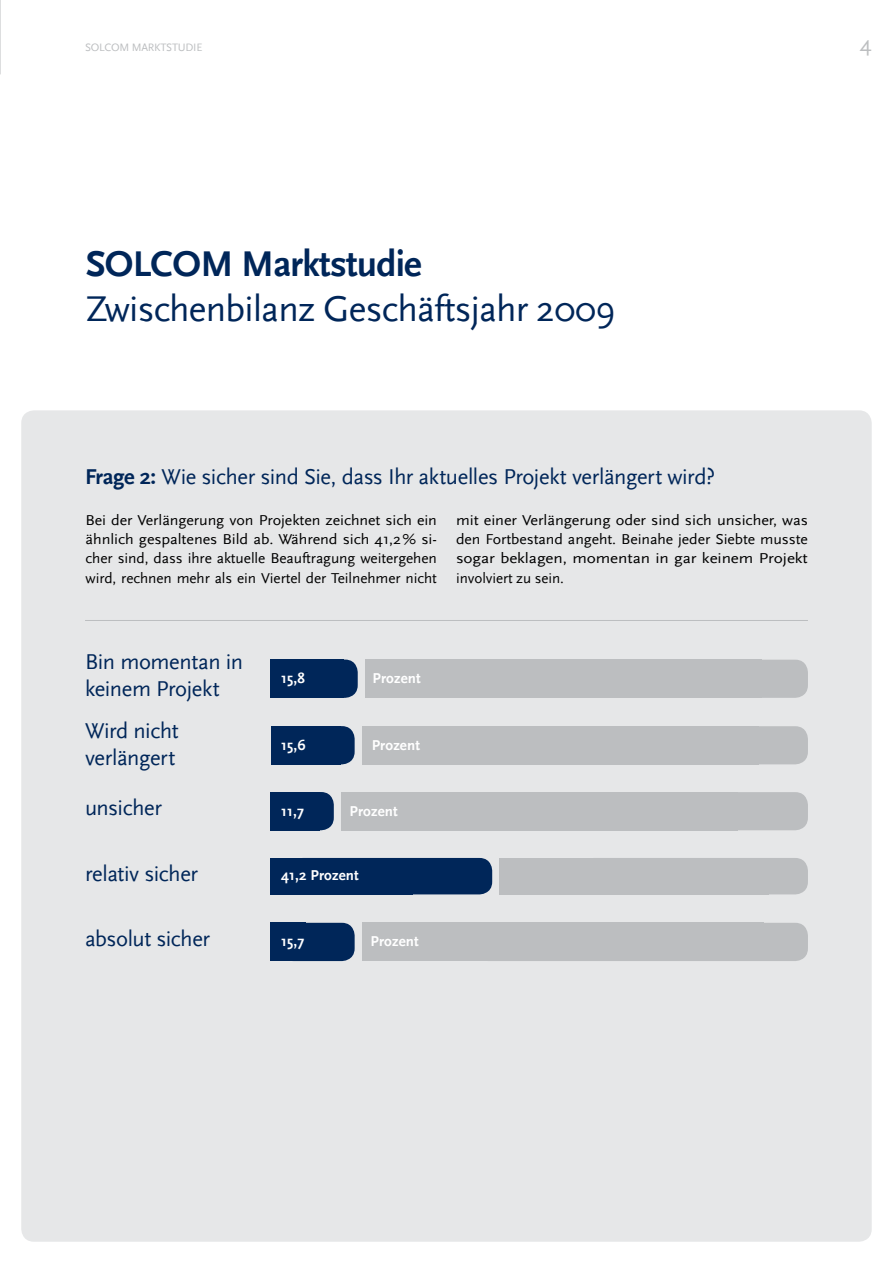
<style>
.page{position:relative;width:893px;height:1263px;background:#fff}
.page>*{position:absolute;margin:0;border:0;box-sizing:border-box;transform-origin:0 0}
.t1{font:37.5px "Scala Sans";letter-spacing:-.02em;color:#002659}
.t2{font:700 37.5px "Scala Sans";letter-spacing:-.02em;color:#002659}
.t3{font:22.5px/27px "Scala Sans";letter-spacing:-.02em;color:#002659}
.t4{font:22.5px "Scala Sans";color:#bcbec0}
.t5{font:15px/19.2px "Scala Sans";letter-spacing:-.005em;color:#000;text-align:justify;scale:1.06 1}
.t6{font:15px/19.2px "Scala Sans";letter-spacing:-.005em;color:#000;text-align:justify;scale:1.08 1}
.t7{font:700 15px "Scala Sans";letter-spacing:.01em;color:#fff}
.t8{font:11.25px "Scala Sans";letter-spacing:-.02em;color:#bcbec0}
.s1{font-weight:700}
</style>
<div class="page">
<div style="left:21px;top:410px;width:851px;height:832px;background:#e6e7e8;border-radius:13px"></div>
<hr style="left:0;top:0;width:1px;height:74px;background:#bcbec0">
<div style="left:355px;top:792px;width:453px;height:38px;background:#bcbec0;border-radius:13px"></div>
<div style="left:341px;top:792px;width:396px;height:38px;background:#bcbec0"></div>
<div style="left:271px;top:792px;width:49px;height:38px;background:#002659"></div>
<div style="left:298px;top:792px;width:36px;height:38px;background:#002659;border-radius:13px"></div>
<div style="left:581px;top:858px;width:227px;height:36px;background:#bcbec0;border-radius:13px"></div>
<div style="left:500px;top:858px;width:269px;height:36px;background:#bcbec0"></div>
<div style="left:271px;top:858px;width:142px;height:36px;background:#002659"></div>
<div style="left:290px;top:858px;width:202px;height:36px;background:#002659;border-radius:13px"></div>
<div style="left:476px;top:923px;width:332px;height:38px;background:#bcbec0;border-radius:13px"></div>
<div style="left:362px;top:923px;width:402px;height:38px;background:#bcbec0"></div>
<div style="left:271px;top:923px;width:35px;height:38px;background:#002659"></div>
<div style="left:281px;top:923px;width:74px;height:38px;background:#002659;border-radius:13px"></div>
<div style="left:376px;top:726px;width:432px;height:38px;background:#bcbec0;border-radius:13px"></div>
<div style="left:362px;top:726px;width:397px;height:38px;background:#bcbec0"></div>
<div style="left:271px;top:726px;width:69px;height:38px;background:#002659"></div>
<div style="left:318px;top:726px;width:37px;height:38px;background:#002659;border-radius:13px"></div>
<div style="left:379px;top:660px;width:429px;height:38px;background:#bcbec0;border-radius:13px"></div>
<div style="left:365px;top:660px;width:397px;height:38px;background:#bcbec0"></div>
<div style="left:271px;top:659px;width:73px;height:39px;background:#002659"></div>
<div style="left:321px;top:659px;width:37px;height:39px;background:#002659;border-radius:13px"></div>
<hr style="left:85px;top:620px;width:723px;height:1px;background:#bcbec0">
<p class="t8" style="left:85px;top:41px;width:119px">SOLCOM MARKTSTUDIE</p>
<h2 class="t4" style="left:860px;top:31px;width:13px">4</h2>
<h1 class="t2" style="left:86px;top:242px;width:338px">SOLCOM Marktstudie</h1>
<h1 class="t1" style="left:86px;top:288px;width:531px">Zwischenbilanz Geschäftsjahr 2009</h1>
<h2 class="t3" style="left:85px;top:463px;width:632px"><span class="s1">Frage 2:</span> Wie sicher sind Sie, dass Ihr aktuelles Projekt verlängert wird?</h2>
<p class="t5" style="left:86px;top:511px;width:333px">Bei der Verlängerung von Projekten zeichnet sich ein ähnlich gespaltenes Bild ab. Während sich 41,2% si&shy;cher sind, dass ihre aktuelle Beauftragung weitergehen wird, rechnen mehr als ein Viertel der Teilnehmer nicht</p>
<p class="t6" style="left:456px;top:511px;width:327px">mit einer Verlängerung oder sind sich unsicher, was den Fortbestand angeht. Beinahe jeder Siebte musste sogar beklagen, momentan in gar keinem Projekt involviert zu sein.</p>
<h2 class="t3" style="left:85px;top:649px;width:159px">Bin momentan in keinem Projekt</h2>
<h2 class="t3" style="left:85px;top:717px;width:95px">Wird nicht verlängert</h2>
<h2 class="t3" style="left:85px;top:795px;width:78px">unsicher</h2>
<h2 class="t3" style="left:85px;top:860px;width:115px">relativ sicher</h2>
<h2 class="t3" style="left:85px;top:925px;width:127px">absolut sicher</h2>
<p class="t7" style="left:281px;top:670px;width:25px">15,8</p>
<p class="t7" style="left:373px;top:670px;width:50px">Prozent</p>
<p class="t7" style="left:281px;top:736px;width:26px">15,6</p>
<p class="t7" style="left:372px;top:736px;width:50px">Prozent</p>
<p class="t7" style="left:281px;top:802px;width:24px">11,7</p>
<p class="t7" style="left:350px;top:802px;width:50px">Prozent</p>
<p class="t7" style="left:281px;top:866px;width:79px">41,2 Prozent</p>
<p class="t7" style="left:281px;top:932px;width:25px">15,7</p>
<p class="t7" style="left:371px;top:932px;width:50px">Prozent</p>
</div>
